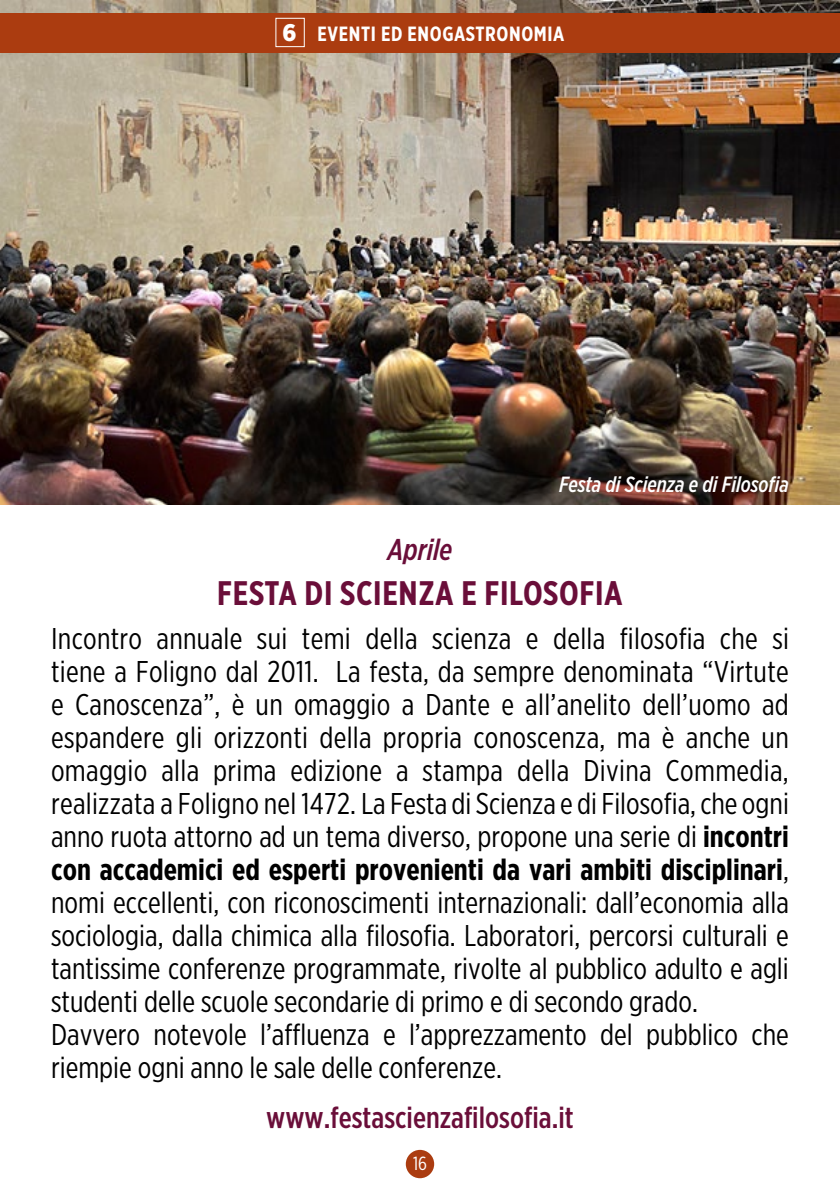
<style>
.page{position:relative;width:840px;height:1191px;background:#fff}
.page>*{position:absolute;margin:0;border:0;box-sizing:border-box;transform-origin:0 0}
.t1{font:700 34px "Gotham X Narrow";letter-spacing:.02em;color:#6a0e39}
.t2{font:30px/33px "Gotham X Narrow";color:#000}
.t3{font:500 30px "Gotham X Narrow";color:#6a0e39}
.t4{font:italic 500 30px "Gotham X Narrow";color:#6a0e39}
.t5{font:italic 500 22px "Gotham X Narrow";color:#fff}
.t6{font:700 20.6px "Gotham X Narrow";letter-spacing:.03em;color:#fff}
.t7{font:19px "Gotham X Narrow";color:#fff}
.s1{font-family:"Gotham Narrow";font-weight:900;font-size:24px}
.s2{font-weight:700}
</style>
<div class="page">
<img style="left:0;top:0;width:839px;height:505px">
<div style="left:0;top:13px;width:839px;height:39px;background:#ab3c10"></div>
<div style="left:405px;top:1149px;width:29px;height:29px;background:#ab3c10;border-radius:50%"></div>
<div style="left:275px;top:18px;width:29px;height:29px;background:#ab3c10;border:1px solid #fff"></div>
<p class="t6" style="left:282px;top:21px;width:283px"><span class="s1">6</span> EVENTI ED ENOGASTRONOMIA</p>
<p class="t5" style="left:558px;top:471px;width:231px">Festa di Scienza e di Filosofia</p>
<p class="t4" style="left:387px;top:531px;width:67px">Aprile</p>
<p class="t1" style="left:217px;top:572px;width:407px">FESTA DI SCIENZA E FILOSOFIA</p>
<p class="t2" style="left:51px;top:621px;width:739px">Incontro annuale sui temi della scienza e della filosofia che si tiene a Foligno dal 2011. La festa, da sempre denominata “Virtute e Canoscenza”, è un omaggio a Dante e all’anelito dell’uomo ad espandere gli orizzonti della propria conoscenza, ma è anche un omaggio alla prima edizione a stampa della Divina Commedia, realizzata a Foligno nel 1472. La Festa di Scienza e di Filosofia, che ogni anno ruota attorno ad un tema diverso, propone una serie di <span class="s2">incontri con accademici ed esperti provenienti da vari ambiti disciplinari</span>, nomi eccellenti, con riconoscimenti internazionali: dall’economia alla sociologia, dalla chimica alla filosofia. Laboratori, percorsi culturali e tantissime conferenze programmate, rivolte al pubblico adulto e agli studenti delle scuole secondarie di primo e di secondo grado.<br>Davvero notevole l’affluenza e l’apprezzamento del pubblico che riempie ogni anno le sale delle conferenze.</p>
<p class="t3" style="left:266px;top:1099px;width:309px">www.festascienzafilosofia.it</p>
<p class="t7" style="left:413px;top:1152px;width:15px">16</p>
</div>
